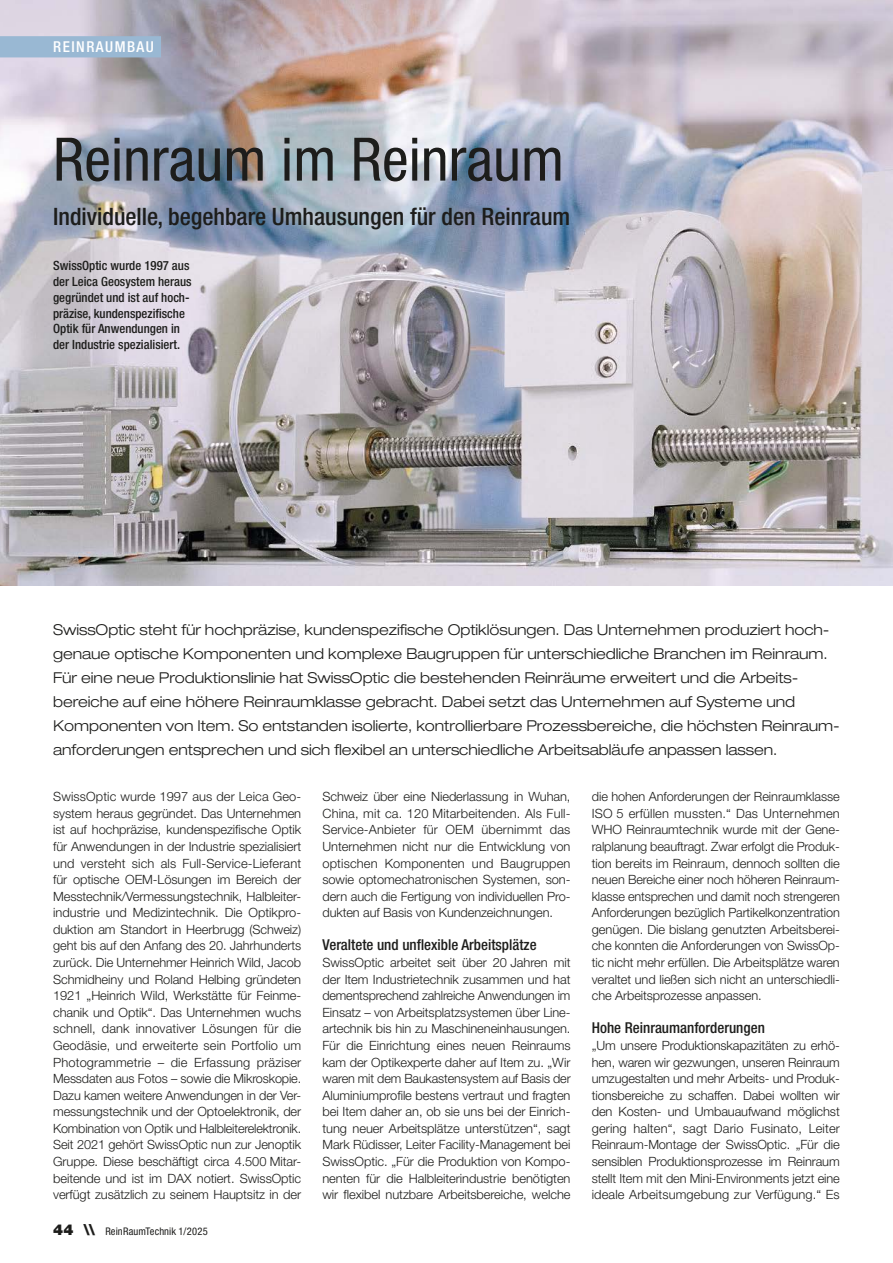
<style>
.page{position:relative;width:893px;height:1263px;background:#fff}
.page>*{position:absolute;margin:0;border:0;box-sizing:border-box;transform-origin:0 0}
.t1{font:condensed 60px "Helvetica Neue LT Std";color:#1d1d1b}
.t2{font:500 condensed 24px "Helvetica Neue LT Std";color:#1d1d1b}
.t3{font:300 expanded 15px/24px "Helvetica Neue LT Std";letter-spacing:-.005em;color:#1d1d1b}
.t4{font:500 condensed 15px "Helvetica Neue LT Std";color:#1d1d1b}
.t5{font:500 condensed 15px "Helvetica Neue LT Std";letter-spacing:.1em;color:#fff}
.t6{font:300 12.75px/16.6px "Helvetica Neue LT Std";letter-spacing:-.005em;color:#1d1d1b;text-align:justify}
.t7{font:500 condensed 12.75px/15.8px "Helvetica Neue LT Std";color:#1d1d1b}
.t8{font:condensed 10.5px "Helvetica Neue LT Std";letter-spacing:.01em;color:#1d1d1b}
.s1{font-weight:900;font-stretch:normal;font-size:15px}
</style>
<div class="page">
<img style="left:0;top:0;width:893px;height:585px">
<div style="left:0;top:36px;width:161px;height:21px;background:#99b8d3"></div>
<p class="t5" style="left:53px;top:38px;width:43px">Reinrau</p>
<p class="t5" style="left:115px;top:38px;width:32px">mbau</p>
<h1 class="t1" style="left:53px;top:125px;width:512px">Reinraum im Reinraum</h1>
<h2 class="t2" style="left:53px;top:202px;width:519px">Individuelle, begehbare Umhausungen für den Reinraum</h2>
<p class="t7" style="left:53px;top:258px;width:140px">SwissOptic wurde 1997 aus der Leica Geosystem heraus gegründet und ist auf hoch&shy;präzise, kundenspezifische<br>Optik für Anwendungen in der Industrie spezialisiert.</p>
<p class="t3" style="left:53px;top:618px;width:788px">SwissOptic steht für hochpräzise, kundenspezifische Optiklösungen. Das Unternehmen produziert hoch&shy;genaue optische Komponenten und komplexe Baugruppen für unterschiedliche Branchen im Reinraum.<br>Für eine neue Produktionslinie hat SwissOptic die bestehenden Reinräume erweitert und die Arbeits&shy;bereiche auf eine höhere Reinraumklasse gebracht. Dabei setzt das Unternehmen auf Systeme und Komponenten von Item. So entstanden isolierte, kontrollierbare Prozessbereiche, die höchsten Reinraum&shy;anforderungen entsprechen und sich flexibel an unterschiedliche Arbeitsabläufe anpassen lassen.</p>
<p class="t6" style="left:53px;top:788px;width:250px">SwissOptic wurde 1997 aus der Leica Geo&shy;system heraus gegründet. Das Unternehmen ist auf hochpräzise, kundenspezifische Optik für Anwendungen in der Industrie spezialisiert und versteht sich als Full-Service-Lieferant für optische OEM-Lösungen im Bereich der Messtechnik/Vermessungstechnik, Halbleiter&shy;industrie und Medizintechnik. Die Optikpro&shy;duktion am Standort in Heerbrugg (Schweiz) geht bis auf den Anfang des 20. Jahrhunderts zurück. Die Unternehmer Heinrich Wild, Jacob Schmidheiny und Roland Helbing gründeten 1921 „Heinrich Wild, Werkstätte für Feinme&shy;chanik und Optik“. Das Unternehmen wuchs schnell, dank innovativer Lösungen für die Geodäsie, und erweiterte sein Portfolio um Photogrammetrie – die Erfassung präziser Messdaten aus Fotos – sowie die Mikroskopie.<br>Dazu kamen weitere Anwendungen in der Ver&shy;messungstechnik und der Optoelektronik, der Kombination von Optik und Halbleiterelektronik.<br>Seit 2021 gehört SwissOptic nun zur Jenoptik Gruppe. Diese beschäftigt circa 4.500 Mitar&shy;beitende und ist im DAX notiert. SwissOptic verfügt zusätzlich zu seinem Hauptsitz in der</p>
<p class="t6" style="left:322px;top:788px;width:250px">Schweiz über eine Niederlassung in Wuhan, China, mit ca. 120 Mitarbeitenden. Als Full-Service-Anbieter für OEM übernimmt das Unternehmen nicht nur die Entwicklung von optischen Komponenten und Baugruppen sowie optomechatronischen Systemen, son&shy;dern auch die Fertigung von individuellen Pro&shy;dukten auf Basis von Kundenzeichnungen.</p>
<p class="t4" style="left:322px;top:936px;width:216px">Veraltete und unflexible Arbeitsplätze</p>
<p class="t6" style="left:322px;top:954px;width:250px">SwissOptic arbeitet seit über 20 Jahren mit der Item Industrietechnik zusammen und hat dementsprechend zahlreiche Anwendungen im Einsatz – von Arbeitsplatzsystemen über Line&shy;artechnik bis hin zu Maschineneinhausungen.<br>Für die Einrichtung eines neuen Reinraums kam der Optikexperte daher auf Item zu. „Wir waren mit dem Baukastensystem auf Basis der Aluminiumprofile bestens vertraut und fragten bei Item daher an, ob sie uns bei der Einrich&shy;tung neuer Arbeitsplätze unterstützen“, sagt Mark Rüdisser, Leiter Facility-Management bei SwissOptic. „Für die Produktion von Kompo&shy;nenten für die Halbleiterindustrie benötigten wir flexibel nutzbare Arbeitsbereiche, welche</p>
<p class="t8" style="left:53px;top:1225px;width:156px"><span class="s1">44 \\</span> ReinRaumTechnik 1/2025</p>
<p class="t6" style="left:592px;top:788px;width:250px">die hohen Anforderungen der Reinraumklasse ISO 5 erfüllen mussten.“ Das Unternehmen WHO Reinraumtechnik wurde mit der Gene&shy;ralplanung beauftragt. Zwar erfolgt die Produk&shy;tion bereits im Reinraum, dennoch sollten die neuen Bereiche einer noch höheren Reinraum&shy;klasse entsprechen und damit noch strengeren Anforderungen bezüglich Partikelkonzentration genügen. Die bislang genutzten Arbeitsberei&shy;che konnten die Anforderungen von SwissOp&shy;tic nicht mehr erfüllen. Die Arbeitsplätze waren veraltet und ließen sich nicht an unterschiedli&shy;che Arbeitsprozesse anpassen.</p>
<p class="t4" style="left:592px;top:1019px;width:175px">Hohe Reinraumanforderungen</p>
<p class="t6" style="left:592px;top:1037px;width:250px">„Um unsere Produktionskapazitäten zu erhö&shy;hen, waren wir gezwungen, unseren Reinraum umzugestalten und mehr Arbeits- und Produk&shy;tionsbereiche zu schaffen. Dabei wollten wir den Kosten- und Umbauaufwand möglichst gering halten“, sagt Dario Fusinato, Leiter Reinraum-Montage der SwissOptic. „Für die sensiblen Produktionsprozesse im Reinraum stellt Item mit den Mini-Environments jetzt eine ideale Arbeitsumgebung zur Verfügung.“ Es</p>
</div>
